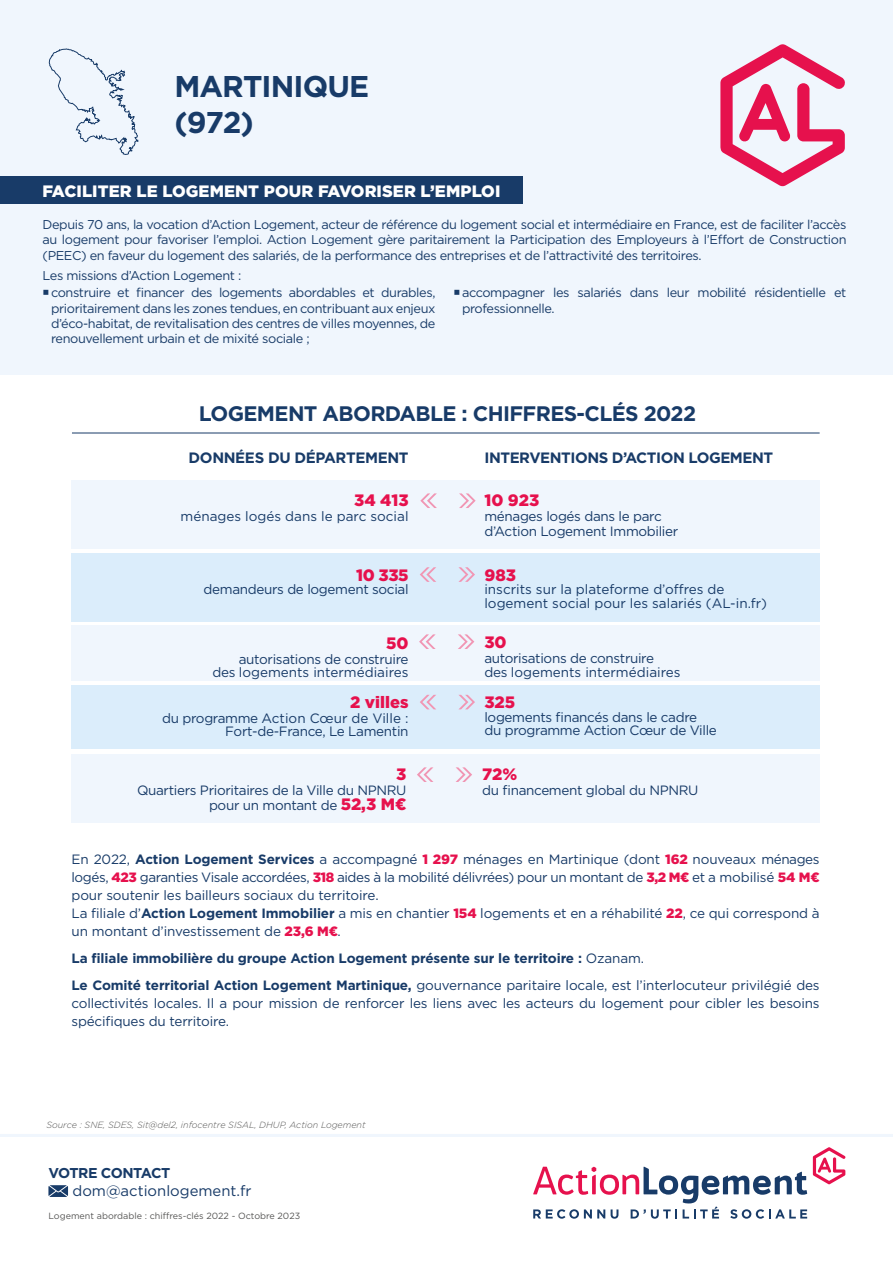
<style>
.page{position:relative;width:893px;height:1263px;background:#fff}
.page>*{position:absolute;margin:0;border:0;box-sizing:border-box;transform-origin:0 0}
.t1{font:700 30px/36px "Gotham";letter-spacing:-.03em;color:#183b68}
.t2{font:700 21px "Gotham";letter-spacing:-.03em;color:#183b68}
.t3{font:900 16.5px "Gotham";letter-spacing:.005em;color:#fff}
.t4{font:900 16.5px "Gotham";color:#e6114d}
.t5{font:700 15px "Gotham";letter-spacing:-.03em;color:#183b68}
.t6{font:14.85px "Gotham";color:#183b68}
.t7{font:700 14.25px "Gotham";letter-spacing:-.04em;color:#183b68}
.t8{font:13.5px/18px "Gotham";letter-spacing:-.02em;color:#183b68}
.t9{font:700 13.5px/27px "Gotham";letter-spacing:-.01em;color:#183b68}
.t10{font:13.5px/13.5px "Gotham";color:#183b68}
.t11{font:12.75px/15.3px "Gotham";letter-spacing:-.03em;color:#183b68;text-align:justify}
.t12{font:italic 300 9px "Gotham";color:#575756}
.t13{font:9px "Gotham";color:#575756}
.s1{font-weight:900;font-size:16.5px;color:#e6114d}
.s2{font-weight:700}
.s3{font-weight:900;color:#e6114d}
.s4{font-weight:400}
</style>
<div class="page">
<div style="left:0;top:0;width:893px;height:375px;background:#f0f6fd"></div>
<svg style="left:720px;top:44px;width:125px;height:142px"></svg>
<div style="left:71px;top:685px;width:749px;height:64px;background:#dbedfb"></div>
<div style="left:71px;top:626px;width:749px;height:55px;background:#f0f6fd"></div>
<div style="left:71px;top:480px;width:749px;height:69px;background:#f0f6fd"></div>
<div style="left:71px;top:553px;width:749px;height:68px;background:#dbedfb"></div>
<svg style="left:813px;top:1147px;width:32px;height:37px"></svg>
<svg style="left:533px;top:1166px;width:274px;height:53px"></svg>
<svg style="left:48px;top:1185px;width:20px;height:12px"></svg>
<svg style="left:459px;top:493px;width:17px;height:15px"></svg>
<svg style="left:420px;top:493px;width:17px;height:15px"></svg>
<svg style="left:458px;top:567px;width:17px;height:15px"></svg>
<svg style="left:420px;top:567px;width:16px;height:15px"></svg>
<svg style="left:458px;top:634px;width:16px;height:15px"></svg>
<svg style="left:419px;top:634px;width:17px;height:15px"></svg>
<svg style="left:459px;top:695px;width:16px;height:14px"></svg>
<svg style="left:420px;top:695px;width:16px;height:14px"></svg>
<hr style="left:72px;top:433px;width:748px;height:1px;background:#183b68">
<svg style="left:49px;top:48px;width:90px;height:107px"></svg>
<div style="left:71px;top:754px;width:749px;height:68px;background:#f0f6fd"></div>
<svg style="left:456px;top:767px;width:16px;height:15px"></svg>
<svg style="left:417px;top:767px;width:16px;height:15px"></svg>
<hr style="left:0;top:1134px;width:893px;height:3px;background:#f0f6fd">
<div style="left:0;top:176px;width:523px;height:28px;background:#183b68"></div>
<h1 class="t1" style="left:174px;top:68px;width:196px">MARTINIQUE (972)</h1>
<p class="t3" style="left:43px;top:179px;width:459px">FACILITER LE LOGEMENT POUR FAVORISER L’EMPLOI</p>
<p class="t11" style="left:43px;top:216px;width:805px;line-height:15.8px">Depuis 70 ans, la vocation d’Action Logement, acteur de référence du logement social et intermédiaire en France, est de faciliter l’accès au logement pour favoriser l’emploi. Action Logement gère paritairement la Participation des Employeurs à l’Effort de Construction (PEEC) en faveur du logement des salariés, de la performance des entreprises et de l’attractivité des territoires.</p>
<p class="t11" style="left:51px;top:266px;width:386px;line-height:17.7px;text-indent:-9px">Les missions d’Action Logement :<br>construire et financer des logements abordables et durables,</p>
<p class="t11" style="left:51px;top:300px;width:386px">prioritairement dans les zones tendues, en contribuant aux enjeux d’éco-habitat, de revitalisation des centres de villes moyennes, de renouvellement urbain et de mixité sociale ;</p>
<p class="t11" style="left:462px;top:285px;width:386px">accompagner les salariés dans leur mobilité résidentielle et professionnelle.</p>
<h2 class="t2" style="left:199px;top:399px;width:499px">LOGEMENT ABORDABLE : CHIFFRES-CLÉS 2022</h2>
<p class="t5" style="left:189px;top:447px;width:221px">DONNÉES DU DÉPARTEMENT</p>
<p class="t5" style="left:484px;top:447px;width:290px">INTERVENTIONS D’ACTION LOGEMENT</p>
<p class="t4" style="left:354px;top:489px;width:56px">34 413</p>
<p class="t10" style="left:181px;top:510px;width:229px">ménages logés dans le parc social</p>
<p class="t4" style="left:356px;top:564px;width:54px">10 335</p>
<p class="t8" style="left:204px;top:580px;width:206px">demandeurs de logement social</p>
<p class="t4" style="left:386px;top:631px;width:24px">50</p>
<p class="t8" style="left:212px;top:652px;width:198px;line-height:13.5px;text-align:right">autorisations de construire<br>des logements intermédiaires</p>
<p class="t4" style="left:350px;top:691px;width:60px">2 villes</p>
<p class="t8" style="left:162px;top:711px;width:248px;line-height:13.5px;text-align:right">du programme Action Cœur de Ville :<br>Fort-de-France, Le Lamentin</p>
<p class="t4" style="left:396px;top:763px;width:12px">3</p>
<p class="t8" style="left:137px;top:782px;width:271px;line-height:15px;text-align:right">Quartiers Prioritaires de la Ville du NPNRU pour un montant de <span class="s1">52,3 M€</span></p>
<p class="t4" style="left:484px;top:489px;width:56px">10 923</p>
<p class="t8" style="left:484px;top:509px;width:195px;line-height:15px">ménages logés dans le parc d’Action Logement Immobilier</p>
<p class="t4" style="left:484px;top:563px;width:33px">983</p>
<p class="t10" style="left:484px;top:582px;width:284px">inscrits sur la plateforme d’offres de logement social pour les salariés (AL-in.fr)</p>
<p class="t4" style="left:484px;top:631px;width:24px">30</p>
<p class="t8" style="left:484px;top:651px;width:198px;line-height:13.5px">autorisations de construire<br>des logements intermédiaires</p>
<p class="t4" style="left:484px;top:691px;width:32px">325</p>
<p class="t8" style="left:484px;top:710px;width:234px;line-height:13.5px">logements financés dans le cadre du programme Action Cœur de Ville</p>
<p class="t4" style="left:482px;top:763px;width:37px">72%</p>
<p class="t8" style="left:482px;top:781px;width:218px">du financement global du NPNRU</p>
<p class="t8" style="left:71px;top:850px;width:750px">En 2022, <span class="s2">Action Logement Services</span> a accompagné <span class="s3">1 297</span> ménages en Martinique (dont <span class="s3">162</span> nouveaux ménages logés, <span class="s3">423</span> garanties Visale accordées, <span class="s3">318</span> aides à la mobilité délivrées) pour un montant de <span class="s3">3,2 M€</span> et a mobilisé <span class="s3">54 M€ </span>pour soutenir les bailleurs sociaux du territoire.<br>La filiale d’<span class="s2">Action Logement Immobilier</span> a mis en chantier <span class="s3">154</span> logements et en a réhabilité <span class="s3">22</span>, ce qui correspond à un montant d’investissement de <span class="s3">23,6 M€</span>.</p>
<p class="t9" style="left:72px;top:945px;width:750px">La filiale immobilière du groupe Action Logement présente sur le territoire : <span class="s4">Ozanam.<br></span>Le Comité territorial Action Logement Martinique, <span class="s4">gouvernance paritaire locale, est l’interlocuteur privilégié des</span></p>
<p class="t8" style="left:72px;top:994px;width:750px">collectivités locales. Il a pour mission de renforcer les liens avec les acteurs du logement pour cibler les besoins spécifiques du territoire.</p>
<p class="t12" style="left:46px;top:1119px;width:321px">Source : SNE, SDES, Sit@del2, infocentre SISAL, DHUP, Action Logement</p>
<p class="t7" style="left:48px;top:1163px;width:123px">VOTRE CONTACT</p>
<p class="t6" style="left:73px;top:1181px;width:180px">dom@actionlogement.fr</p>
<p class="t13" style="left:48px;top:1210px;width:253px">Logement abordable : chiffres-clés 2022 - Octobre 2023</p>
</div>
